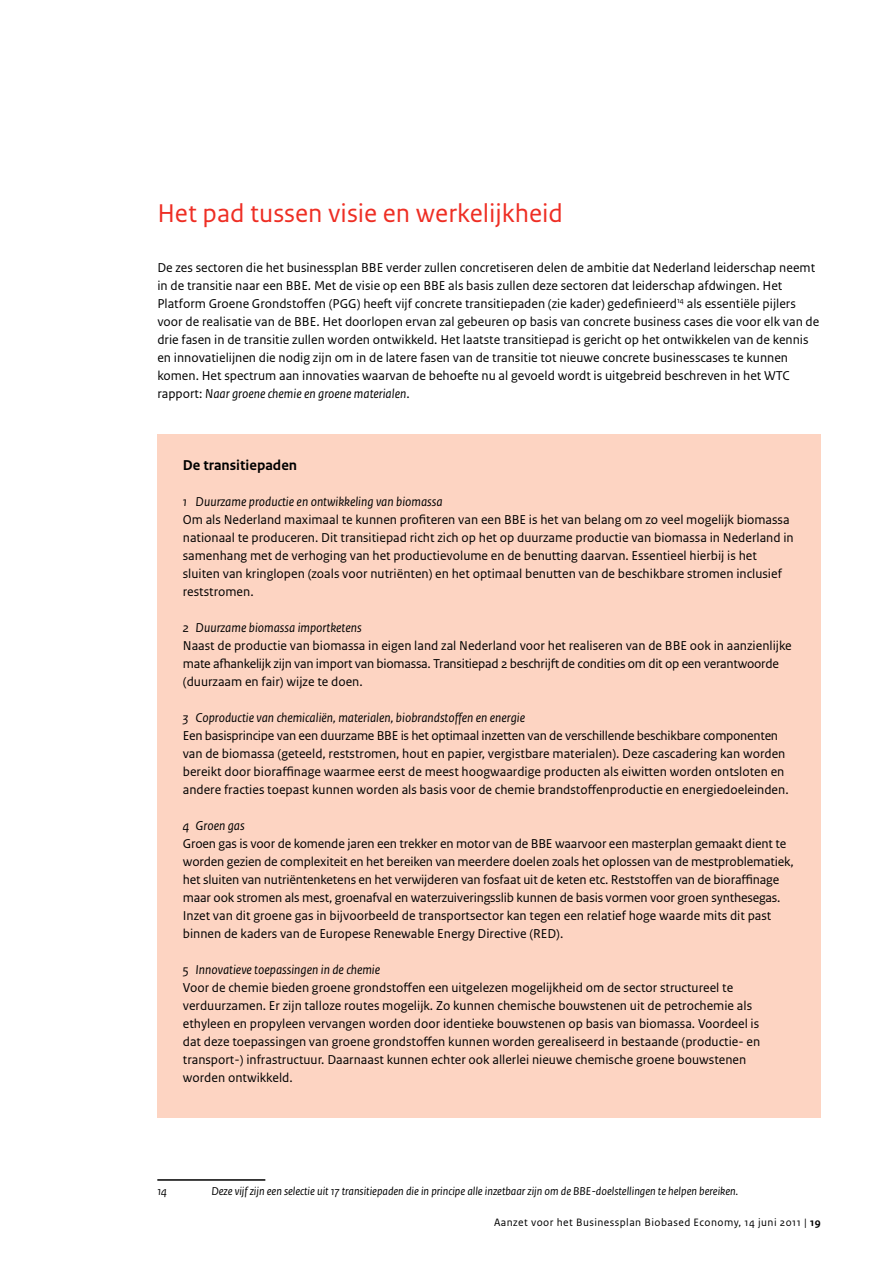
<style>
.page{position:relative;width:893px;height:1263px;background:#fff}
.page>*{position:absolute;margin:0;border:0;box-sizing:border-box;transform-origin:0 0}
.t1{font:27px "Rijksoverheid Sans Text";color:#ee2e24}
.t2{font:700 15px "Rijksoverheid Sans Text";color:#000}
.t3{font:13.5px/18px "Rijksoverheid Sans Text";color:#000}
.t4{font:italic 13.5px "Rijksoverheid Sans Text";color:#000}
.t5{font:italic 12px "Rijksoverheid Sans Text";color:#000}
.t6{font:11.25px "Rijksoverheid Sans Text";letter-spacing:.04em;color:#000}
.s1{font-style:italic}
.s2{font-weight:700}
</style>
<div class="page">
<div style="left:157px;top:434px;width:664px;height:684px;background:#fdd4c2"></div>
<hr style="left:157px;top:1179px;width:108px;height:2px;background:#000">
<h1 class="t1" style="left:157px;top:197px;width:407px">Het pad tussen visie en werkelijkheid</h1>
<p class="t3" style="left:157px;top:259px;width:664px">De zes sectoren die het businessplan BBE verder zullen concretiseren delen de ambitie dat Nederland leiderschap neemt in de transitie naar een BBE. Met de visie op een BBE als basis zullen deze sectoren dat leiderschap afdwingen. Het Platform Groene Grondstoffen (PGG) heeft vijf concrete transitiepaden (zie kader) gedefinieerd<sup>14</sup> als essentiële pijlers voor de realisatie van de BBE. Het doorlopen ervan zal gebeuren op basis van concrete business cases die voor elk van de drie fasen in de transitie zullen worden ontwikkeld. Het laatste transitiepad is gericht op het ontwikkelen van de kennis en innovatielijnen die nodig zijn om in de latere fasen van de transitie tot nieuwe concrete businesscases te kunnen komen. Het spectrum aan innovaties waarvan de behoefte nu al gevoeld wordt is uitgebreid beschreven in het WTC rapport: <span class="s1">Naar groene chemie en groene materialen</span>.</p>
<p class="t2" style="left:183px;top:456px;width:116px">De transitiepaden</p>
<p class="t4" style="left:183px;top:494px;width:261px">1 Duurzame productie en ontwikkeling van biomassa</p>
<p class="t3" style="left:183px;top:511px;width:612px">Om als Nederland maximaal te kunnen profiteren van een BBE is het van belang om zo veel mogelijk biomassa nationaal te produceren. Dit transitiepad richt zich op het op duurzame productie van biomassa in Nederland in samenhang met de verhoging van het productievolume en de benutting daarvan. Essentieel hierbij is het sluiten van kringlopen (zoals voor nutriënten) en het optimaal benutten van de beschikbare stromen inclusief reststromen.</p>
<p class="t4" style="left:183px;top:620px;width:180px">2 Duurzame biomassa importketens</p>
<p class="t3" style="left:183px;top:637px;width:610px">Naast de productie van biomassa in eigen land zal Nederland voor het realiseren van de BBE ook in aanzienlijke mate afhankelijk zijn van import van biomassa. Transitiepad 2 beschrijft de condities om dit op een verantwoorde (duurzaam en fair) wijze te doen.</p>
<p class="t4" style="left:183px;top:710px;width:344px">3 Coproductie van chemicaliën, materialen, biobrandstoffen en energie</p>
<p class="t3" style="left:183px;top:727px;width:607px">Een basisprincipe van een duurzame BBE is het optimaal inzetten van de verschillende beschikbare componenten van de biomassa (geteeld, reststromen, hout en papier, vergistbare materialen). Deze cascadering kan worden bereikt door bioraffinage waarmee eerst de meest hoogwaardige producten als eiwitten worden ontsloten en andere fracties toepast kunnen worden als basis voor de chemie brandstoffenproductie en energiedoeleinden.</p>
<p class="t4" style="left:183px;top:818px;width:63px">4 Groen gas</p>
<p class="t3" style="left:183px;top:835px;width:612px">Groen gas is voor de komende jaren een trekker en motor van de BBE waarvoor een masterplan gemaakt dient te worden gezien de complexiteit en het bereiken van meerdere doelen zoals het oplossen van de mestproblematiek, het sluiten van nutriëntenketens en het verwijderen van fosfaat uit de keten etc. Reststoffen van de bioraffinage maar ook stromen als mest, groenafval en waterzuiveringsslib kunnen de basis vormen voor groen synthesegas.<br>Inzet van dit groene gas in bijvoorbeeld de transportsector kan tegen een relatief hoge waarde mits dit past binnen de kaders van de Europese Renewable Energy Directive (RED).</p>
<p class="t4" style="left:183px;top:962px;width:199px">5 Innovatieve toepassingen in de chemie</p>
<p class="t3" style="left:183px;top:979px;width:579px">Voor de chemie bieden groene grondstoffen een uitgelezen mogelijkheid om de sector structureel te verduurzamen. Er zijn talloze routes mogelijk. Zo kunnen chemische bouwstenen uit de petrochemie als ethyleen en propyleen vervangen worden door identieke bouwstenen op basis van biomassa. Voordeel is dat deze toepassingen van groene grondstoffen kunnen worden gerealiseerd in bestaande (productie- en transport-) infrastructuur. Daarnaast kunnen echter ook allerlei nieuwe chemische groene bouwstenen worden ontwikkeld.</p>
<p class="t5" style="left:157px;top:1184px;width:11px">14</p>
<p class="t5" style="left:211px;top:1184px;width:528px">Deze vijf zijn een selectie uit 17 transitiepaden die in principe alle inzetbaar zijn om de BBE-doelstellingen te helpen bereiken.</p>
<p class="t6" style="left:494px;top:1216px;width:328px">Aanzet voor het Businessplan Biobased Economy, 14 juni 2011 | <span class="s2">19</span></p>
</div>
